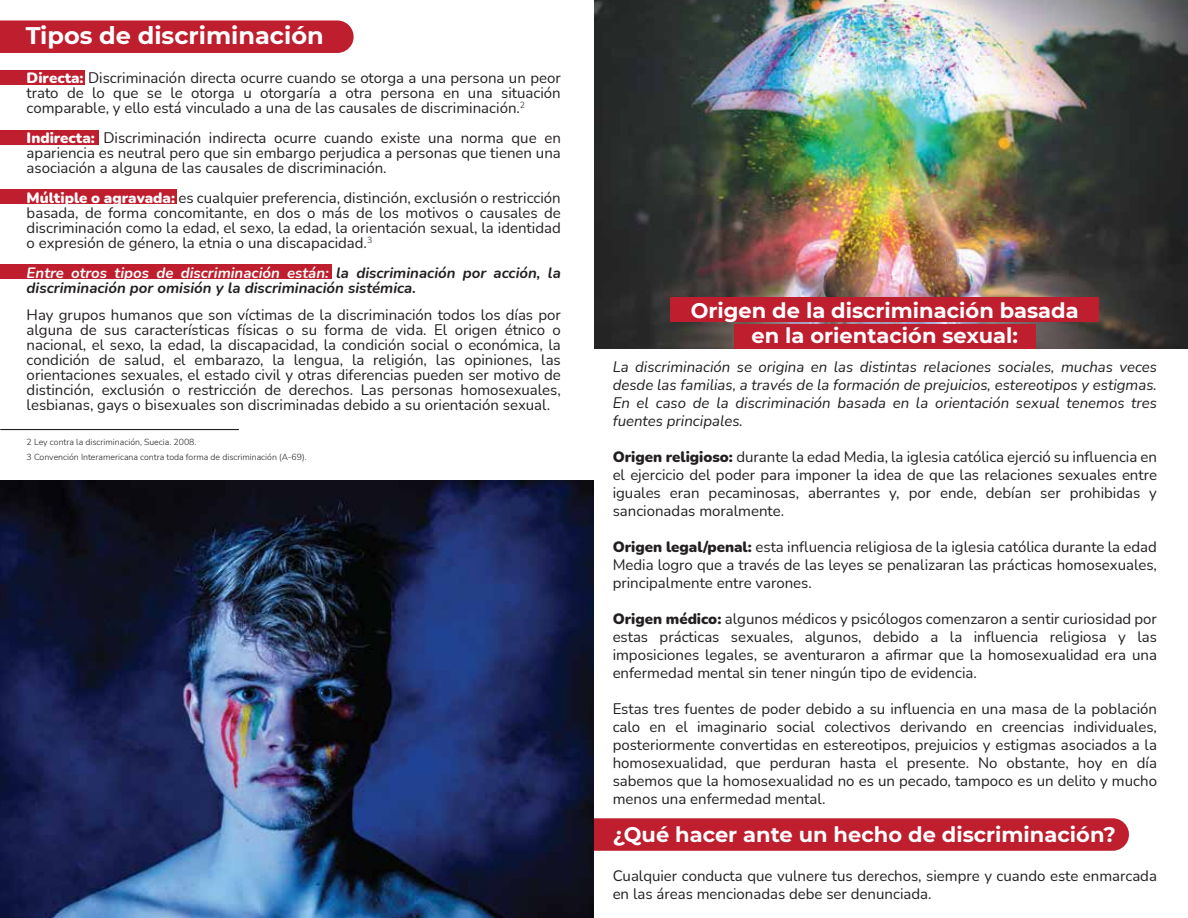
<style>
.page{position:relative;width:1188px;height:918px;background:#fff}
.page>*{position:absolute;margin:0;border:0;box-sizing:border-box;transform-origin:0 0}
.t1{font:700 24px "Montserrat";color:#fff}
.t2{font:700 21px/25.2px "Montserrat";color:#fff;text-align:center}
.t3{font:15px/18px "Nunito";color:#231f20;text-align:justify}
.t4{font:italic 15px/18px "Nunito";color:#231f20;text-align:justify}
.t5{font:italic 700 15px/15px "Nunito";color:#231f20}
.t6{font:300 8.7px/15px "Nunito";color:#231f20}
.s1{font-weight:900;color:#fff}
.s2{color:#fff}
.s3{font-weight:900}
</style>
<div class="page">
<img style="left:594px;top:0;width:594px;height:349px">
<div style="left:594px;top:818px;width:535px;height:33px;background:#be1e2d"></div>
<div style="left:671px;top:297px;width:428px;height:24px;background:#be1e2d"></div>
<div style="left:734px;top:325px;width:302px;height:24px;background:#be1e2d"></div>
<img style="left:0;top:481px;width:594px;height:437px">
<div style="left:0;top:71px;width:85px;height:14px;background:#be1e2d"></div>
<div style="left:0;top:130px;width:99px;height:14px;background:#be1e2d"></div>
<div style="left:0;top:190px;width:177px;height:14px;background:#be1e2d"></div>
<div style="left:0;top:264px;width:332px;height:14px;background:#be1e2d"></div>
<div style="left:0;top:20px;width:354px;height:33px;background:#be1e2d"></div>
<hr style="left:1px;top:429px;width:237px;height:1px;background:#231f20">
<h1 class="t1" style="left:26px;top:18px;width:300px">Tipos de discriminación</h1>
<p class="t3" style="left:27px;top:70px;width:536px;line-height:15px"><span class="s1">Directa:</span> Discriminación directa ocurre cuando se otorga a una persona un peor trato de lo que se le otorga u otorgaría a otra persona en una situación comparable, y ello está vinculado a una de las causales de discriminación.<sup>2</sup></p>
<p class="t3" style="left:27px;top:130px;width:536px;line-height:15px"><span class="s1">Indirecta:</span> Discriminación indirecta ocurre cuando existe una norma que en apariencia es neutral pero que sin embargo perjudica a personas que tienen una asociación a alguna de las causales de discriminación.</p>
<p class="t3" style="left:27px;top:190px;width:536px;line-height:15px"><span class="s1">Múltiple o agravada:</span> es cualquier preferencia, distinción, exclusión o restricción basada, de forma concomitante, en dos o más de los motivos o causales de discriminación como la edad, el sexo, la edad, la orientación sexual, la identidad o expresión de género, la etnia o una discapacidad.<sup>3</sup></p>
<p class="t5" style="left:27px;top:265px;width:536px"><span class="s2">Entre otros tipos de discriminación están:</span> la discriminación por acción, la discriminación por omisión y la discriminación sistémica.</p>
<p class="t3" style="left:27px;top:306px;width:536px;line-height:15px">Hay grupos humanos que son víctimas de la discriminación todos los días por alguna de sus características físicas o su forma de vida. El origen étnico o nacional, el sexo, la edad, la discapacidad, la condición social o económica, la condición de salud, el embarazo, la lengua, la religión, las opiniones, las orientaciones sexuales, el estado civil y otras diferencias pueden ser motivo de distinción, exclusión o restricción de derechos. Las personas homosexuales, lesbianas, gays o bisexuales son discriminadas debido a su orientación sexual.</p>
<p class="t6" style="left:27px;top:434px;width:281px">2 Ley contra la discriminación, Suecia. 2008.<br>3 Convención Interamericana contra toda forma de discriminación (A-69).</p>
<h2 class="t2" style="left:691px;top:297px;width:389px">Origen de la discriminación basada en la orientación sexual:</h2>
<p class="t4" style="left:613px;top:358px;width:546px">La discriminación se origina en las distintas relaciones sociales, muchas veces desde las familias, a través de la formación de prejuicios, estereotipos y estigmas.<br>En el caso de la discriminación basada en la orientación sexual tenemos tres fuentes principales.</p>
<p class="t3" style="left:613px;top:448px;width:546px"><span class="s3">Origen religioso:</span> durante la edad Media, la iglesia católica ejerció su influencia en el ejercicio del poder para imponer la idea de que las relaciones sexuales entre iguales eran pecaminosas, aberrantes y, por ende, debían ser prohibidas y sancionadas moralmente.</p>
<p class="t3" style="left:613px;top:538px;width:546px"><span class="s3">Origen legal/penal:</span> esta influencia religiosa de la iglesia católica durante la edad Media logro que a través de las leyes se penalizaran las prácticas homosexuales, principalmente entre varones.</p>
<p class="t3" style="left:613px;top:610px;width:546px"><span class="s3">Origen médico:</span> algunos médicos y psicólogos comenzaron a sentir curiosidad por estas prácticas sexuales, algunos, debido a la influencia religiosa y las imposiciones legales, se aventuraron a afirmar que la homosexualidad era una enfermedad mental sin tener ningún tipo de evidencia.</p>
<p class="t3" style="left:613px;top:700px;width:546px">Estas tres fuentes de poder debido a su influencia en una masa de la población calo en el imaginario social colectivos derivando en creencias individuales, posteriormente convertidas en estereotipos, prejuicios y estigmas asociados a la homosexualidad, que perduran hasta el presente. No obstante, hoy en día sabemos que la homosexualidad no es un pecado, tampoco es un delito y mucho menos una enfermedad mental.</p>
<h2 class="t2" style="left:613px;top:820px;width:505px">¿Qué hacer ante un hecho de discriminación?</h2>
<p class="t3" style="left:613px;top:867px;width:546px">Cualquier conducta que vulnere tus derechos, siempre y cuando este enmarcada en las áreas mencionadas debe ser denunciada.</p>
</div>
